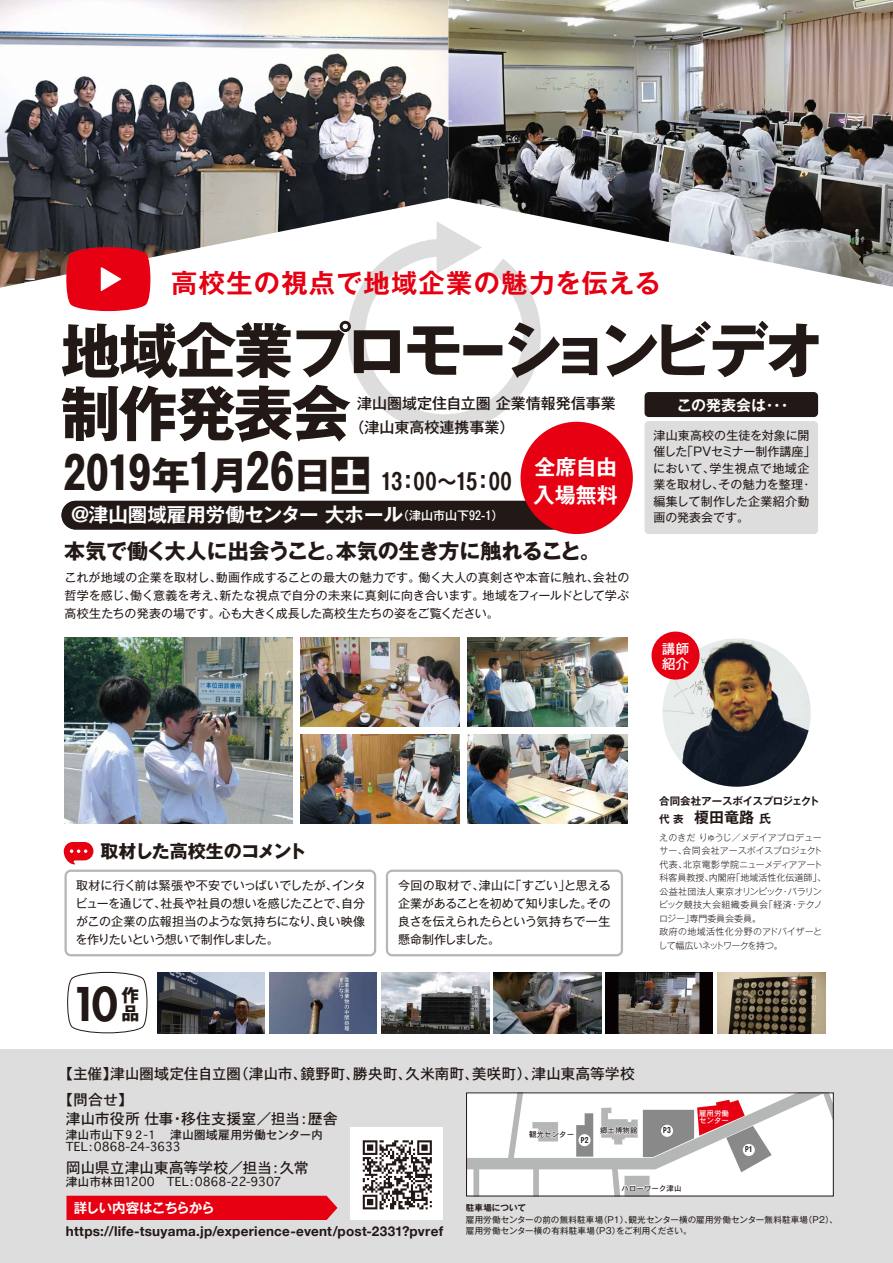
<style>
.page{position:relative;width:893px;height:1263px;background:#fff}
.page>*{position:absolute;margin:0;border:0;box-sizing:border-box;transform-origin:0 0}
.t1{font:700 60px/63px "Gothic MB101 Pro";letter-spacing:-.04em;color:#221815}
.t2{font:800 45.15px "Futura Std";color:#221815}
.t3{font:700 26.25px "Gothic MB101 Pro De";letter-spacing:.05em;color:#e60012}
.t4{font:700 22.5px "Gothic MB101 Pro De";color:#221815}
.t5{font:700 21px "Gothic MB101 Pro";color:#221815}
.t6{font:700 21px/28px "Gothic MB101 Pro De";color:#fff}
.t7{font:700 19.5px "Gothic MB101 Pro De";color:#fff}
.t8{font:700 18px "Gothic MB101 Pro";letter-spacing:-.03em;color:#221815}
.t9{font:700 17.85px/17.9px "Gothic MB101 Pro";color:#221815}
.t10{font:15px "Osaka";letter-spacing:-.02em;color:#221815}
.t11{font:500 15px "Gothic MB101 Pro";color:#221815}
.t12{font:15px/19.5px "Osaka";letter-spacing:.005em;color:#221815}
.t13{font:700 15px "Gothic MB101 Pro De";color:#fff}
.t14{font:700 15px "Gothic MB101 Pro De";color:#221815}
.t15{font:700 13.5px "Helvetica Neue";letter-spacing:.02em;color:#221815}
.t16{font:700 13.5px "Gothic MB101 Pro De";letter-spacing:-.065em;color:#fff}
.t17{font:500 13.5px/15px "Gothic MB101 Pro";color:#fff}
.t18{font:12px/18px "Gothic MB101 Pro";letter-spacing:-.01em;color:#221815;text-align:justify}
.t19{font:12px/12px "Osaka";letter-spacing:-.02em;color:#221815}
.t20{font:700 10.5px "Gothic MB101 Pro De";letter-spacing:-.02em;color:#221815}
.t21{font:300 9px/13.5px "Gothic MB101 Pro";color:#221815}
.t22{font:8.55px/11.4px "Gothic MB101 Pro";letter-spacing:.015em;color:#221815}
.t23{font:700 8.55px "Gothic MB101 Pro De";letter-spacing:.01em;color:#221815}
.t24{font:7.5px "Osaka";color:#221815}
.t25{font:7.5px/7.5px "Osaka";color:#fff}
.t26{font:700 7.5px "Gothic MB101 Pro De";color:#221815}
.s1{font-family:"Gothic MB101 Pro";font-size:45px}
.s2{font-family:"Gothic MB101 Pro";font-size:38.55px}
.s3{font-family:"Gothic MB101 Pro";font-size:48.3px}
.s4{font-family:"Gothic MB101 Pro";font-weight:500;font-size:12px}
.s5{font-size:10.5px}
.s6{font-size:12px}
</style>
<div class="page">
<div style="left:62px;top:501px;width:528px;height:28px;background:#221815;border-radius:14px"></div>
<div style="left:0;top:1049px;width:893px;height:214px;background:#ddd"></div>
<svg style="left:64px;top:870px;width:312px;height:86px"></svg>
<svg style="left:386px;top:870px;width:237px;height:86px"></svg>
<div style="left:645px;top:392px;width:173px;height:25px;background:#221815;border-radius:4px"></div>
<div style="left:645px;top:421px;width:173px;height:113px;background:#ddd;border-radius:4px"></div>
<div style="left:66px;top:1196px;width:272px;height:24px;background:#e60012"></div>
<div style="left:350px;top:1128px;width:92px;height:92px;background:#fff"></div>
<svg style="left:466px;top:1093px;width:367px;height:103px"></svg>
<div style="left:743px;top:1144px;width:12px;height:12px;background:#fff;border-radius:50%"></div>
<div style="left:661px;top:1125px;width:12px;height:12px;background:#fff;border-radius:50%"></div>
<div style="left:578px;top:1134px;width:13px;height:12px;background:#fff;border-radius:50%"></div>
<svg style="left:64px;top:842px;width:29px;height:22px"></svg>
<img style="left:158px;top:973px;width:107px;height:60px">
<img style="left:270px;top:973px;width:107px;height:60px">
<img style="left:382px;top:973px;width:107px;height:60px">
<img style="left:494px;top:973px;width:107px;height:60px">
<img style="left:606px;top:973px;width:107px;height:60px">
<img style="left:718px;top:973px;width:107px;height:60px">
<svg style="left:348px;top:288px;width:202px;height:153px"></svg>
<img style="left:0;top:0;width:893px;height:288px">
<svg style="left:66px;top:247px;width:84px;height:64px"></svg>
<svg style="left:67px;top:971px;width:81px;height:63px"></svg>
<img style="left:662px;top:638px;width:149px;height:149px;border-radius:74px">
<div style="left:651px;top:632px;width:48px;height:48px;background:#e60012;border-radius:50%"></div>
<div style="left:521px;top:422px;width:112px;height:112px;background:#e60012;border-radius:50%"></div>
<img style="left:300px;top:638px;width:160px;height:89px">
<img style="left:64px;top:638px;width:228px;height:185px">
<img style="left:468px;top:638px;width:160px;height:89px">
<img style="left:300px;top:734px;width:160px;height:90px">
<img style="left:468px;top:734px;width:160px;height:90px">
<svg style="left:363px;top:1140px;width:69px;height:69px"></svg>
<h3 class="t3" style="left:171px;top:261px;width:491px">高校生の視点で地域企業の魅力を伝える</h3>
<h1 class="t1" style="left:61px;top:312px;width:765px">地域企業プロモーションビデオ制作発表会</h1>
<p class="t11" style="left:357px;top:391px;width:260px">津山圏域定住自立圏 企業情報発信事業</p>
<p class="t13" style="left:677px;top:392px;width:117px">この発表会は・・・</p>
<p class="t11" style="left:349px;top:415px;width:166px">（津山東高校連携事業）</p>
<p class="t18" style="left:653px;top:425px;width:164px;line-height:16.5px;text-align:left">津山東高校の生徒を対象に開催した「ＰＶセミナー制作講座」において、学生視点で地域企業を取材し、その魅力を整理・編集して制作した企業紹介動画の発表会です。</p>
<h3 class="t4" style="left:64px;top:462px;width:450px"><span class="s1">2019</span><span class="s2">年</span><span class="s3">1</span><span class="s2">月</span><span class="s3">26</span><span class="s2">日土</span> 13：00～15：00</h3>
<h3 class="t6" style="left:534px;top:451px;width:86px">全席自由入場無料</h3>
<h3 class="t7" style="left:70px;top:499px;width:434px">＠津山圏域雇用労働センター 大ホール<span class="s4">（津山市山下92-1）</span></h3>
<h3 class="t5" style="left:64px;top:534px;width:538px">本気で働く大人に出会うこと。本気の生き方に触れること。</h3>
<p class="t18" style="left:65px;top:566px;width:566px">これが地域の企業を取材し、動画作成することの最大の魅力です。働く大人の真剣さや本音に触れ、会社の哲学を感じ、働く意義を考え、新たな視点で自分の未来に真剣に向き合います。地域をフィールドとして学ぶ高校生たちの発表の場です。心も大きく成長した高校生たちの姿をご覧ください。</p>
<p class="t17" style="left:662px;top:640px;width:29px">講師紹介</p>
<h3 class="t8" style="left:101px;top:836px;width:207px">取材した高校生のコメント</h3>
<p class="t18" style="left:75px;top:875px;width:292px">取材に行く前は緊張や不安でいっぱいでしたが、インタビューを通じて、社長や社員の想いを感じたことで、自分がこの企業の広報担当のような気持ちになり、良い映像を作りたいという想いで制作しました。</p>
<p class="t18" style="left:398px;top:875px;width:215px">今回の取材で、津山に「すごい」と思える企業があることを初めて知りました。その良さを伝えられたらという気持ちで一生懸命制作しました。</p>
<h2 class="t2" style="left:71px;top:976px;width:49px">10</h2>
<h3 class="t9" style="left:121px;top:984px;width:19px">作品</h3>
<p class="t10" style="left:58px;top:1064px;width:578px">【主催】津山圏域定住自立圏（津山市、鏡野町、勝央町、久米南町、美咲町）、津山東高等学校</p>
<p class="t20" style="left:659px;top:792px;width:162px">合同会社アースボイスプロジェクト</p>
<p class="t14" style="left:659px;top:805px;width:113px"><span class="s5">代 表　</span>榎田竜路 <span class="s6">氏</span></p>
<p class="t21" style="left:658px;top:829px;width:169px">えのきだ りゅうじ／メデイアプロデューサー、合同会社アースボイスプロジェクト代表、北京電影学院ニューメディアアート科客員教授、内閣府「地域活性化伝道師」、公益社団法人東京オリンピック・パラリンピック競技大会組織委員会「経済・テクノロジー」専門委員会委員。<br>政府の地域活性化分野のアドバイザーとして幅広いネットワークを持つ。</p>
<p class="t12" style="left:66px;top:1089px;width:273px;text-indent:-8px">【問合せ】<br>津山市役所 仕事・移住支援室／担当：歴舎</p>
<p class="t19" style="left:66px;top:1128px;width:259px">津山市山下９２-１　津山圏域雇用労働センター内<br>TEL：0868-24-3633</p>
<p class="t10" style="left:66px;top:1158px;width:245px">岡山県立津山東高等学校／担当：久常</p>
<p class="t19" style="left:66px;top:1175px;width:217px">津山市林田1200　TEL：0868-22-9307</p>
<p class="t16" style="left:74px;top:1197px;width:142px">詳しい内容はこちらから</p>
<p class="t15" style="left:66px;top:1221px;width:379px">https://life-tsuyama.jp/experience-event/post-2331?pvref</p>
<p class="t24" style="left:529px;top:1129px;width:46px">観光センター</p>
<p class="t26" style="left:581px;top:1134px;width:9px">P2</p>
<p class="t24" style="left:600px;top:1126px;width:39px">郷土博物館</p>
<p class="t26" style="left:663px;top:1124px;width:9px">P3</p>
<p class="t24" style="left:621px;top:1183px;width:61px">ハローワーク津山</p>
<p class="t25" style="left:699px;top:1109px;width:31px">雇用労働センター</p>
<p class="t26" style="left:745px;top:1143px;width:9px">P1</p>
<p class="t23" style="left:466px;top:1201px;width:62px">駐車場について</p>
<p class="t22" style="left:466px;top:1212px;width:374px">雇用労働センターの前の無料駐車場（P1）、観光センター横の雇用労働センター無料駐車場（P2）、雇用労働センター横の有料駐車場（P3）をご利用ください。</p>
</div>
